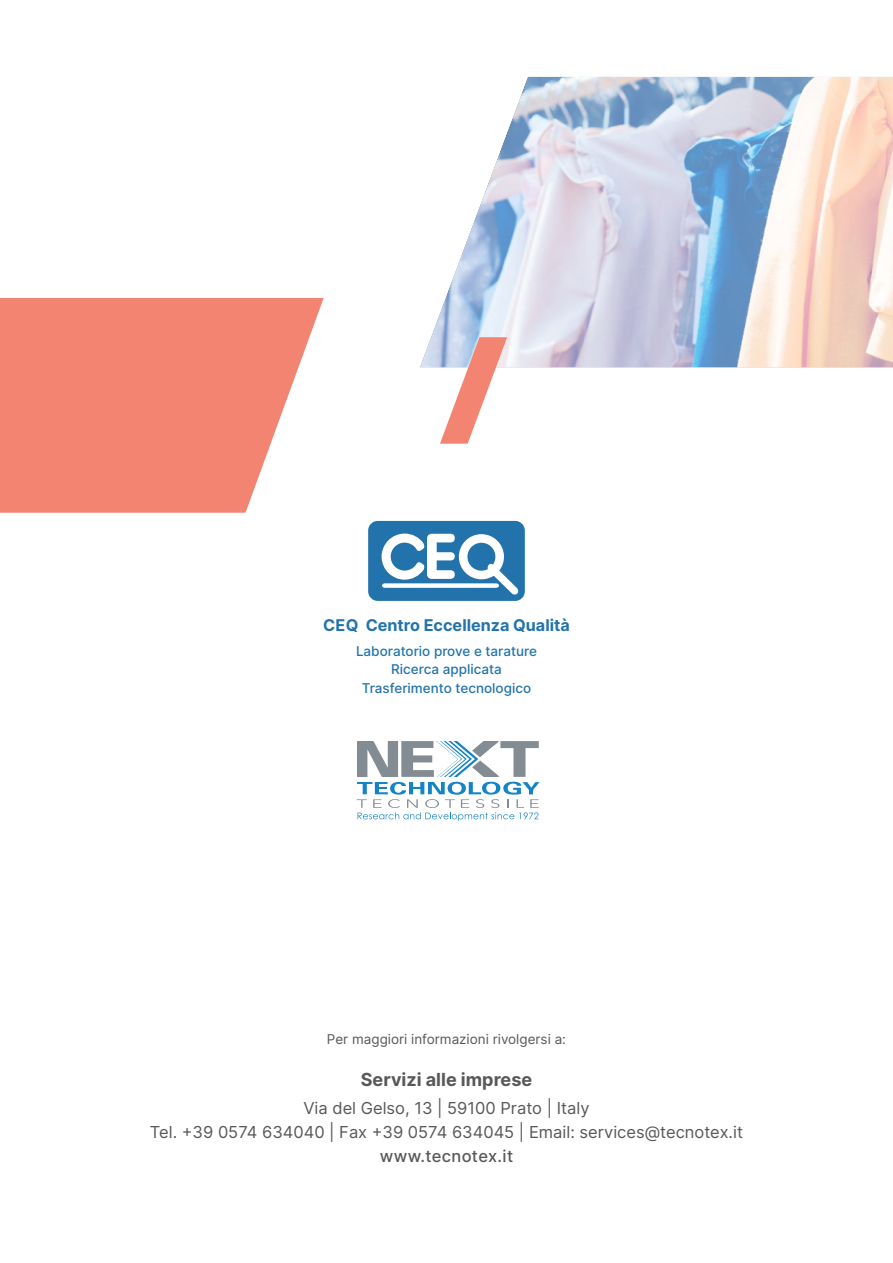
<style>
.page{position:relative;width:893px;height:1263px;background:#fff}
.page>*{position:absolute;margin:0;border:0;box-sizing:border-box;transform-origin:0 0}
.Body_Text_1{font:700 18px "Inter";color:#57585a}
.Body_Text_1-2{font:16.5px "Inter";color:#57585a}
.Body_Text_1-3{font:500 16.5px "Inter";letter-spacing:.02em;color:#57585a}
.Big_Title_1{font:700 16.2px "Inter";color:#2273ab}
.Big_Title_1-2{font:500 13.5px "Inter";color:#2273ab}
.Body_Text_1-4{font:13.5px "Inter";color:#57585a}
</style>
<div class="page">
<svg style="left:420px;top:77px;width:473px;height:290px"></svg>
<svg style="left:0;top:298px;width:324px;height:215px;background:#f59383"></svg>
<svg style="left:440px;top:337px;width:67px;height:107px"></svg>
<svg style="left:357px;top:741px;width:182px;height:80px"></svg>
<div style="left:368px;top:521px;width:157px;height:80px;background:#2273ab;border-radius:10px"></div>
<svg style="left:382px;top:533px;width:137px;height:62px"></svg>
<div style="left:467px;top:543px;width:28px;height:28px;background:#2273ab;border-radius:50%"></div>
<div style="left:488px;top:564px;width:6px;height:7px;background:#fff;border-radius:50%"></div>
<p class="Big_Title_1" style="left:323px;top:613px;width:248px">CEQ Centro Eccellenza Qualità</p>
<p class="Big_Title_1-2" style="left:356px;top:641px;width:182px">Laboratorio prove e tarature</p>
<p class="Big_Title_1-2" style="left:391px;top:660px;width:112px">Ricerca applicata</p>
<p class="Big_Title_1-2" style="left:362px;top:678px;width:171px">Trasferimento tecnologico</p>
<p class="Body_Text_1-4" style="left:327px;top:1029px;width:241px">Per maggiori informazioni rivolgersi a:</p>
<p class="Body_Text_1" style="left:361px;top:1066px;width:173px">Servizi alle imprese</p>
<p class="Body_Text_1-2" style="left:303px;top:1096px;width:288px">Via del Gelso, 13 | 59100 Prato | Italy</p>
<p class="Body_Text_1-2" style="left:150px;top:1120px;width:595px">Tel. +39 0574 634040 | Fax +39 0574 634045 | Email: services@tecnotex.it</p>
<p class="Body_Text_1-3" style="left:380px;top:1144px;width:135px">www.tecnotex.it</p>
</div>
